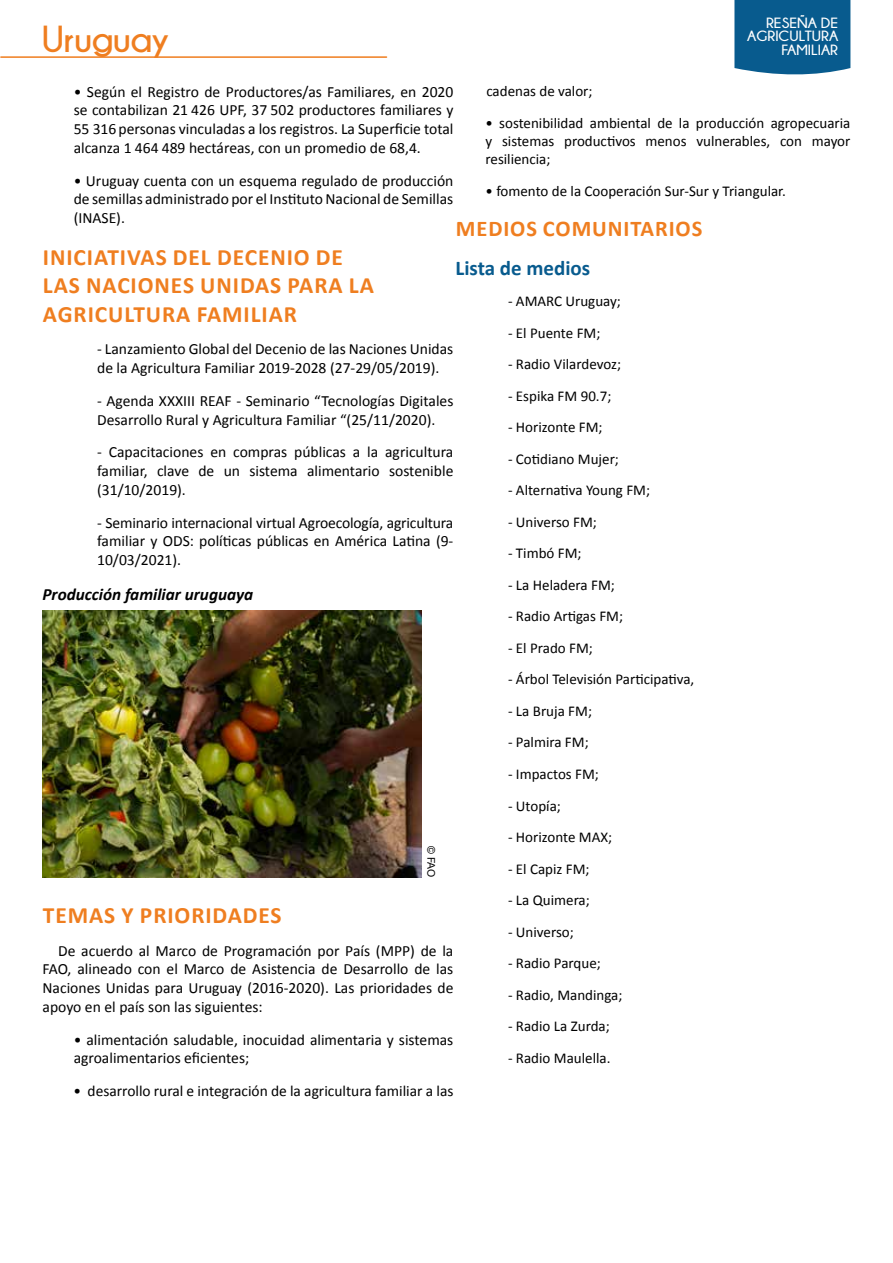
<style>
.page{position:relative;width:893px;height:1263px;background:#fff}
.page>*{position:absolute;margin:0;border:0;box-sizing:border-box;transform-origin:0 0}
.t1{font:700 37.5px "Champagne&Limousines";color:#ef7e20}
.t2{font:700 23.4px/28px "Calibri";letter-spacing:.04em;color:#ef7e20}
.t3{font:700 22.5px "Calibri";letter-spacing:.04em;color:#ef7e20}
.t4{font:700 21px "Calibri";color:#085b8e}
.t5{font:italic 700 17.1px "Calibri";color:#000}
.t6{font:15.6px/18.8px "Calibri";color:#000;text-align:justify}
.t7{font:15.45px "Calibri";color:#000}
.t8{font:15px/18px "Calibri";color:#000;text-align:justify}
.t9{font:700 14.85px/13.8px "Champagne&Limousines";color:#fff;text-align:right;scale:1.06 1}
.t10{font:10.5px "Arial";color:#000}
</style>
<div class="page">
<hr style="left:1px;top:56px;width:386px;height:2px;background:#ef7d1e">
<div style="left:734px;top:0;width:116px;height:75px;background:#085b8e"></div>
<img style="left:43px;top:610px;width:379px;height:268px">
<h1 class="t1" style="left:42px;top:18px;width:128px">Uruguay</h1>
<p class="t9" style="left:747px;top:15px;width:87px">RESEÑA DE<br>AGRICULTURA<br>FAMILIAR</p>
<p class="t6" style="left:74px;top:82px;width:381px">• Según el Registro de Productores/as Familiares, en 2020 se contabilizan 21 426 UPF, 37 502 productores familiares y 55 316 personas vinculadas a los registros. La Superficie total alcanza 1 464 489 hectáreas, con un promedio de 68,4.</p>
<p class="t6" style="left:74px;top:171px;width:381px">• Uruguay cuenta con un esquema regulado de producción de semillas administrado por el Instituto Nacional de Semillas (INASE).</p>
<h2 class="t2" style="left:43px;top:244px;width:332px">INICIATIVAS DEL DECENIO DE<br>LAS NACIONES UNIDAS PARA LA<br>AGRICULTURA FAMILIAR</h2>
<p class="t6" style="left:97px;top:340px;width:358px">- Lanzamiento Global del Decenio de las Naciones Unidas de la Agricultura Familiar 2019-2028 (27-29/05/2019).</p>
<p class="t6" style="left:97px;top:391px;width:358px">- Agenda XXXIII REAF - Seminario “Tecnologías Digitales<br>Desarrollo Rural y Agricultura Familiar “(25/11/2020).</p>
<p class="t6" style="left:97px;top:443px;width:358px">- Capacitaciones en compras públicas a la agricultura familiar, clave de un sistema alimentario sostenible (31/10/2019).</p>
<p class="t6" style="left:97px;top:513px;width:358px">- Seminario internacional virtual Agroecología, agricultura familiar y ODS: políticas públicas en América Latina (9- 10/03/2021).</p>
<p class="t5" style="left:43px;top:583px;width:212px">Producción familiar uruguaya</p>
<p class="t8" style="left:486px;top:82px;width:108px">cadenas de valor;</p>
<p class="t8" style="left:485px;top:114px;width:366px">• sostenibilidad ambiental de la producción agropecuaria y sistemas productivos menos vulnerables, con mayor resiliencia;</p>
<p class="t8" style="left:485px;top:182px;width:302px">• fomento de la Cooperación Sur-Sur y Triangular.</p>
<h3 class="t3" style="left:456px;top:214px;width:248px">MEDIOS COMUNITARIOS</h3>
<h3 class="t4" style="left:455px;top:255px;width:136px">Lista de medios</h3>
<p class="t8" style="left:508px;top:292px;width:114px">- AMARC Uruguay;</p>
<p class="t8" style="left:508px;top:324px;width:94px">- El Puente FM;</p>
<p class="t8" style="left:508px;top:355px;width:115px">- Radio Vilardevoz;</p>
<p class="t8" style="left:508px;top:387px;width:105px">- Espika FM 90.7;</p>
<p class="t8" style="left:508px;top:418px;width:96px">- Horizonte FM;</p>
<p class="t8" style="left:508px;top:450px;width:112px">- Cotidiano Mujer;</p>
<p class="t8" style="left:508px;top:481px;width:144px">- Alternativa Young FM;</p>
<p class="t8" style="left:508px;top:513px;width:90px">- Universo FM;</p>
<p class="t8" style="left:508px;top:544px;width:75px">- Timbó FM;</p>
<p class="t8" style="left:508px;top:576px;width:108px">- La Heladera FM;</p>
<p class="t8" style="left:508px;top:607px;width:117px">- Radio Artigas FM;</p>
<p class="t8" style="left:508px;top:639px;width:86px">- El Prado FM;</p>
<p class="t8" style="left:508px;top:670px;width:188px">- Árbol Televisión Participativa,</p>
<p class="t8" style="left:508px;top:702px;width:86px">- La Bruja FM;</p>
<p class="t8" style="left:508px;top:733px;width:82px">- Palmira FM;</p>
<p class="t8" style="left:508px;top:765px;width:92px">- Impactos FM;</p>
<p class="t8" style="left:508px;top:796px;width:54px">- Utopía;</p>
<p class="t8" style="left:508px;top:828px;width:106px">- Horizonte MAX;</p>
<p class="t8" style="left:508px;top:859px;width:83px">- El Capiz FM;</p>
<p class="t8" style="left:508px;top:891px;width:83px">- La Quimera;</p>
<p class="t8" style="left:508px;top:922px;width:67px">- Universo;</p>
<p class="t8" style="left:508px;top:954px;width:94px">- Radio Parque;</p>
<p class="t8" style="left:508px;top:985px;width:116px">- Radio, Mandinga;</p>
<p class="t8" style="left:508px;top:1017px;width:103px">- Radio La Zurda;</p>
<p class="t8" style="left:508px;top:1048px;width:104px">- Radio Maulella.</p>
<p class="t10" style="left:438px;top:846px;width:33px;rotate:90deg">© FAO</p>
<h2 class="t2" style="left:43px;top:901px;width:240px">TEMAS Y PRIORIDADES</h2>
<p class="t6" style="left:43px;top:941px;width:412px;text-indent:16px">De acuerdo al Marco de Programación por País (MPP) de la FAO, alineado con el Marco de Asistencia de Desarrollo de las Naciones Unidas para Uruguay (2016-2020). Las prioridades de apoyo en el país son las siguientes:</p>
<p class="t6" style="left:74px;top:1030px;width:381px">• alimentación saludable, inocuidad alimentaria y sistemas agroalimentarios eficientes;</p>
<p class="t7" style="left:73px;top:1081px;width:381px">• desarrollo rural e integración de la agricultura familiar a las</p>
</div>
